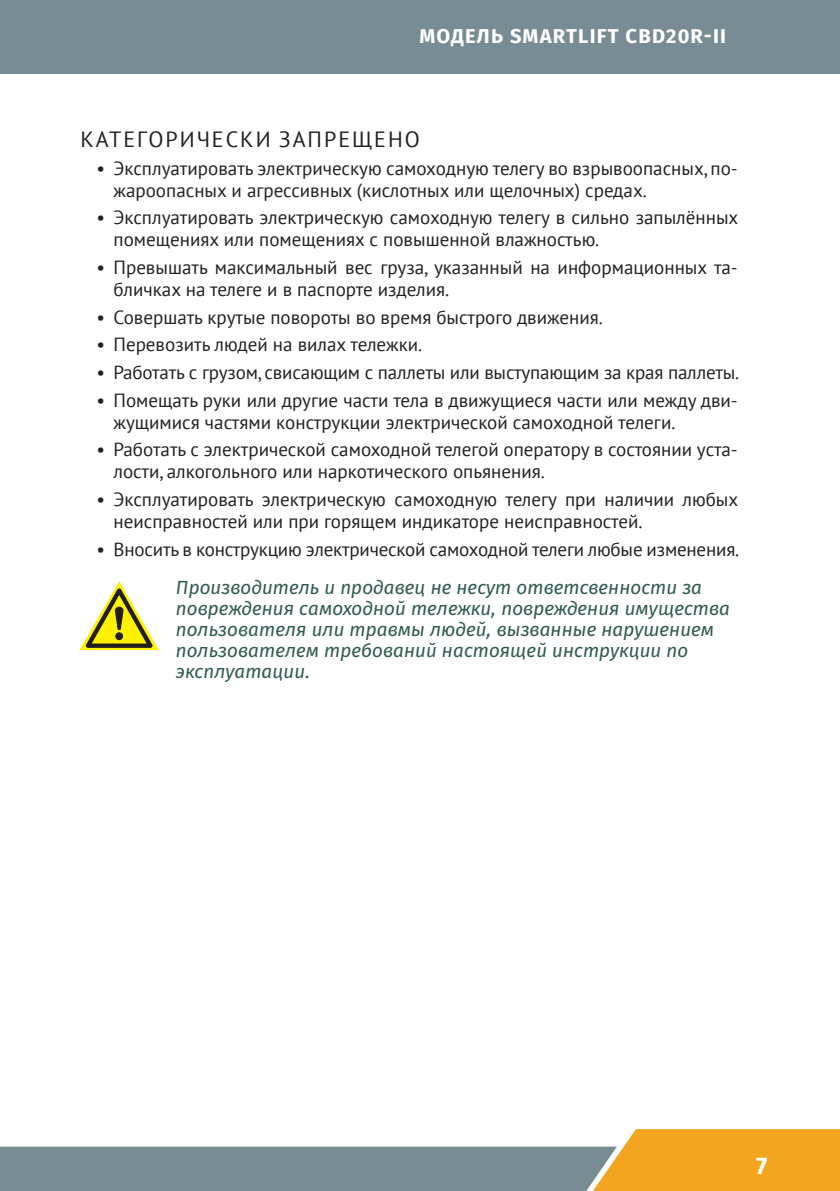
<style>
.page{position:relative;width:840px;height:1191px;background:#fff}
.page>*{position:absolute;margin:0;border:0;box-sizing:border-box;transform-origin:0 0}
.t1{font:700 24px "Fira Sans OT";color:#fff}
.t2{font:22px "PT Sans";letter-spacing:.09em;color:#231f20}
.t3{font:700 20px "Fira Sans OT";letter-spacing:.06em;color:#fff}
.t4{font:19px/22px "PT Sans";color:#231f20}
.t5{font:italic 19px/21px "Fira Sans OT";color:#2f5c50}
</style>
<div class="page">
<div style="left:0;top:0;width:839px;height:74px;background:#788c94"></div>
<svg style="left:0;top:1129px;width:839px;height:62px"></svg>
<svg style="left:79px;top:581px;width:80px;height:69px"></svg>
<p class="t3" style="left:419px;top:22px;width:308px">МОДЕЛЬ SMARTLIFT CBD20R-II</p>
<p class="t2" style="left:80px;top:125px;width:341px">КАТЕГОРИЧЕСКИ ЗАПРЕЩЕНО</p>
<p class="t4" style="left:113px;top:156px;width:625px;text-indent:-17px">• Эксплуатировать электрическую самоходную телегу во взрывоопасных, по&shy;жароопасных и агрессивных (кислотных или щелочных) средах.</p>
<p class="t4" style="left:113px;top:206px;width:626px;text-indent:-17px">• Эксплуатировать электрическую самоходную телегу в сильно запылённых помещениях или помещениях с повышенной влажностью.</p>
<p class="t4" style="left:113px;top:256px;width:625px;text-indent:-17px">• Превышать максимальный вес груза, указанный на информационных та&shy;бличках на телеге и в паспорте изделия.</p>
<p class="t4" style="left:96px;top:305px;width:507px">• Совершать крутые повороты во время быстрого движения.</p>
<p class="t4" style="left:96px;top:333px;width:327px">• Перевозить людей на вилах тележки.</p>
<p class="t4" style="left:96px;top:361px;width:644px">• Работать с грузом, свисающим с паллеты или выступающим за края паллеты.</p>
<p class="t4" style="left:113px;top:388px;width:625px;text-indent:-17px">• Помещать руки или другие части тела в движущиеся части или между дви&shy;жущимися частями конструкции электрической самоходной телеги.</p>
<p class="t4" style="left:113px;top:438px;width:625px;text-indent:-17px">• Работать с электрической самоходной телегой оператору в состоянии уста&shy;лости, алкогольного или наркотического опьянения.</p>
<p class="t4" style="left:113px;top:488px;width:626px;text-indent:-17px">• Эксплуатировать электрическую самоходную телегу при наличии любых неисправностей или при горящем индикаторе неисправностей.</p>
<p class="t4" style="left:96px;top:537px;width:644px">• Вносить в конструкцию электрической самоходной телеги любые изменения.</p>
<p class="t5" style="left:176px;top:578px;width:555px">Производитель и продавец не несут ответсвенности за повреждения самоходной тележки, повреждения имущества пользователя или травмы людей, вызванные нарушением пользователем требований настоящей инструкции по эксплуатации.</p>
<p class="t1" style="left:755px;top:1148px;width:13px">7</p>
</div>
